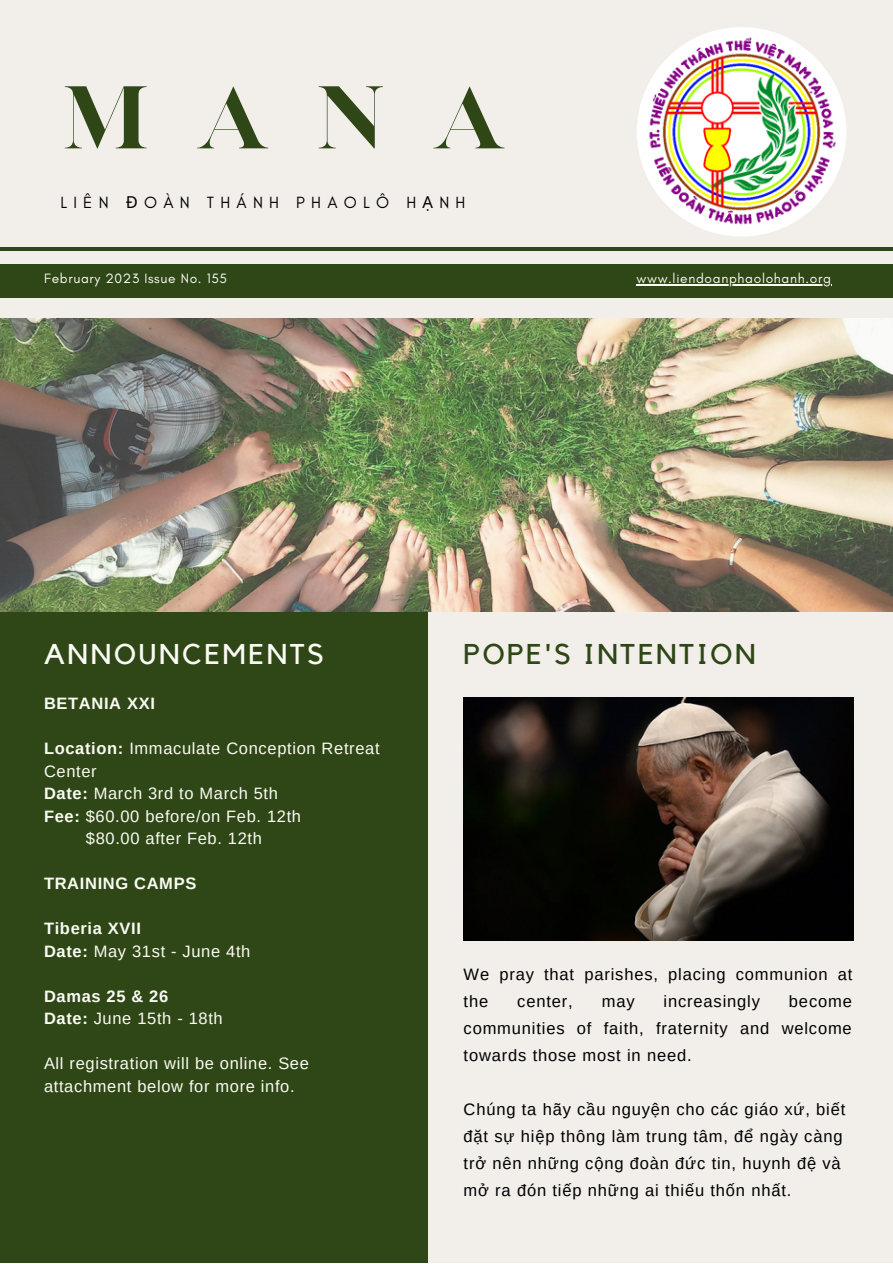
<style>
.page{position:relative;width:893px;height:1264px;background:#fff}
.page>*{position:absolute;margin:0;border:0;box-sizing:border-box;transform-origin:0 0}
.t1{font:72px "London";color:#2f4616}
.t2{font:28.5px "Kollektif";letter-spacing:.09em;color:#2f4616}
.t3{font:28.5px "Kollektif";letter-spacing:.09em;color:#fafcf3}
.t4{font:16.5px/27px "Arimo";letter-spacing:.05em;color:#000}
.t5{font:16.5px/22.5px "Arimo";letter-spacing:.04em;color:#fafcf3}
.t6{font:700 16.5px/22.5px "Arimo";letter-spacing:.04em;color:#fafcf3}
.t7{font:16.5px "Glacial Indifference";letter-spacing:.38em;color:#000}
.t8{font:13.8px "Glacial Indifference";letter-spacing:.05em;color:#fafcf3}
.s1{font-family:"Noto Sans"}
.s2{font-weight:700}
.s3{font-weight:400}
</style>
<div class="page">
<div style="left:0;top:0;width:892px;height:1262px;background:#f2efeb"></div>
<div style="left:0;top:264px;width:892px;height:33px;background:#2f4616"></div>
<img style="left:0;top:318px;width:892px;height:294px">
<div style="left:0;top:612px;width:427px;height:406px;background:#2f4616"></div>
<hr style="left:0;top:247px;width:892px;height:4px;background:#2f4616">
<img style="left:636px;top:27px;width:210px;height:209px;border-radius:50%">
<div style="left:0;top:955px;width:427px;height:307px;background:#2f4616"></div>
<img style="left:463px;top:697px;width:390px;height:243px">
<hr style="left:636px;top:284px;width:195px;height:1px;background:#fafcf3">
<h1 class="t1" style="left:61px;top:68px;width:448px">MANA</h1>
<p class="t7" style="left:60px;top:192px;width:406px">LIÊN <span class="s1">Đ</span>OÀN THÁNH PHAOLÔ H<span class="s1">Ạ</span>NH</p>
<p class="t8" style="left:44px;top:270px;width:184px">February 2023 Issue No. 155</p>
<p class="t8" style="left:636px;top:270px;width:196px">www.liendoanphaolohanh.org</p>
<h2 class="t3" style="left:44px;top:641px;width:281px">ANNOUNCEMENTS</h2>
<h2 class="t2" style="left:463px;top:641px;width:293px">POPE'S INTENTION</h2>
<p class="t6" style="left:44px;top:692px;width:112px">BETANIA XXI</p>
<p class="t5" style="left:44px;top:737px;width:337px"><span class="s2">Location:</span> Immaculate Conception Retreat</p>
<p class="t5" style="left:44px;top:760px;width:54px">Center</p>
<p class="t5" style="left:44px;top:782px;width:235px"><span class="s2">Date:</span> March 3rd to March 5th</p>
<p class="t5" style="left:44px;top:805px;width:258px"><span class="s2">Fee:</span> $60.00 before/on Feb. 12th</p>
<p class="t5" style="left:86px;top:827px;width:177px">$80.00 after Feb. 12th</p>
<p class="t6" style="left:44px;top:872px;width:154px">TRAINING CAMPS</p>
<p class="t6" style="left:44px;top:917px;width:208px">Tiberia XVII<br>Date: <span class="s3">May 31st - June 4th</span></p>
<p class="t6" style="left:44px;top:984px;width:180px">Damas 25 &amp; 26<br>Date: <span class="s3">June 15th - 18th</span></p>
<p class="t5" style="left:44px;top:1052px;width:266px">All registration will be online. See attachment below for more info.</p>
<p class="t4" style="left:463px;top:960px;width:390px">We pray that parishes, placing communion at the</p>
<p class="t4" style="left:463px;top:987px;width:390px;text-align:justify;text-indent:325px">become communities of faith, fraternity and welcome towards those most in need.</p>
<p class="t4" style="left:517px;top:987px;width:57px">center,</p>
<p class="t4" style="left:601px;top:987px;width:34px">may</p>
<p class="t4" style="left:663px;top:987px;width:98px">increasingly</p>
<p class="t4" style="left:463px;top:1095px;width:383px">Chúng ta hãy cầu nguyện cho các giáo xứ, biết đặt sự hiệp thông làm trung tâm, để ngày càng trở nên những cộng đoàn đức tin, huynh đệ và mở ra đón tiếp những ai thiếu thốn nhất.</p>
</div>
